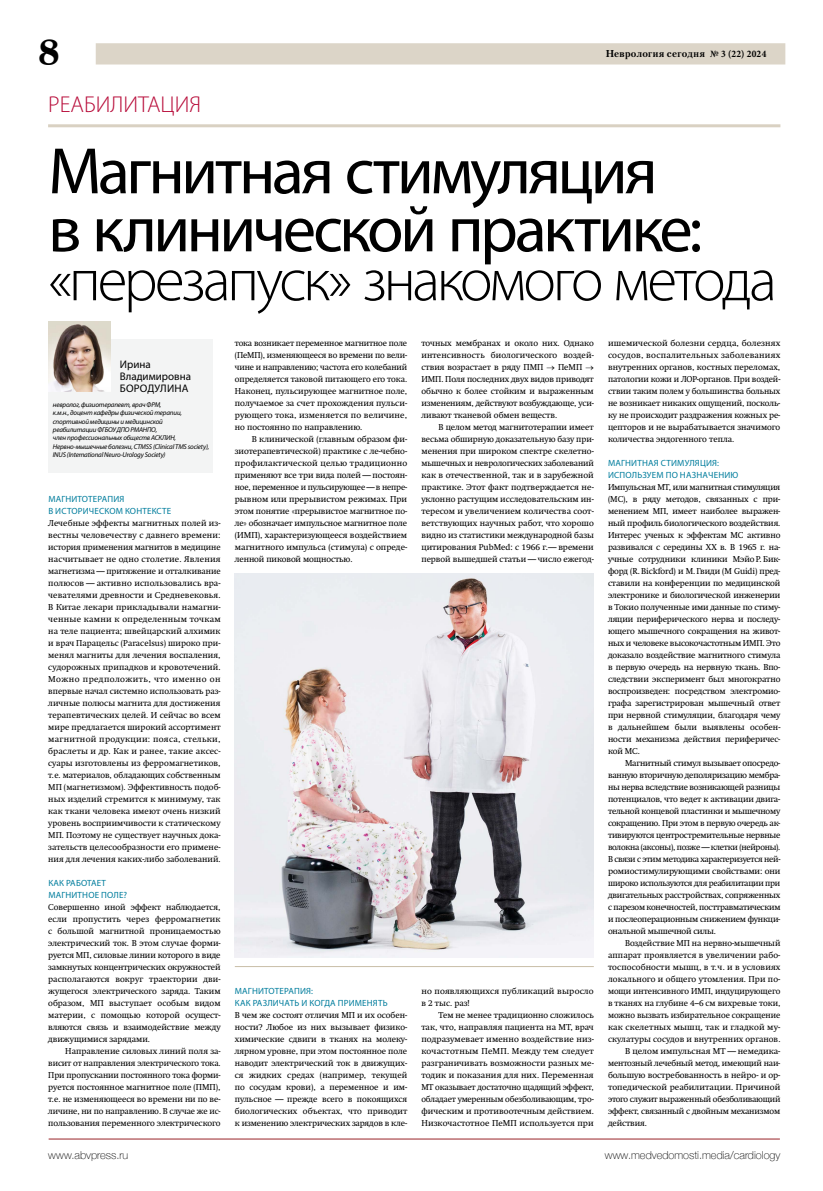
<style>
.page{position:relative;width:823px;height:1191px;background:#fff}
.page>*{position:absolute;margin:0;border:0;box-sizing:border-box;transform-origin:0 0}
.t1{font:66.1px/58px "Myriad Pro";letter-spacing:-.05em;color:#000}
.t2{font:300 61px "Myriad Pro";letter-spacing:-.05em;color:#000}
.t3{font:700 36.4px "Century Schlbk Cyrillic BT";color:#000}
.t4{font:300 23px "Myriad Pro";color:#b70a38}
.t5{font:100 11px "Helvetica Neue";color:#000}
.t6{font:11px/12px "Myriad Pro";color:#000}
.t7{font:700 10px "Petersburg C";letter-spacing:.03em;color:#000}
.t8{font:9px/12px "Myriad Pro";letter-spacing:.02em;color:#007d9d}
.t9{font:8.5px/12px "Swift C";color:#000;text-align:justify}
.t10{font:8.5px/12px "Swift C";letter-spacing:.02em;color:#000}
.t11{font:8.5px "Swift C";letter-spacing:-.025em;color:#000}
.t12{font:italic 7px/8.4px "Myriad Pro";letter-spacing:-.025em;color:#000}
.s1{font-family:"Minion Pro";font-stretch:condensed}
</style>
<div class="page">
<div style="left:96px;top:43px;width:688px;height:21px;background:#dcd5c8"></div>
<hr style="left:49px;top:1138px;width:730px;height:1px;background:#992327">
<hr style="left:48px;top:124px;width:732px;height:3px;background:#d9d1c2">
<div style="left:48px;top:339px;width:164px;height:134px;background:#f3f4f4"></div>
<img style="left:48px;top:322px;width:62px;height:69px">
<img style="left:235px;top:573px;width:358px;height:385px">
<hr style="left:235px;top:966px;width:358px;height:1px;background:#c9bea8">
<h3 class="t3" style="left:38px;top:29px;width:23px">8</h3>
<p class="t7" style="left:605px;top:48px;width:162px">Неврология сегодня <span class="s1">№ 3 (22) 2024</span></p>
<h3 class="t4" style="left:48px;top:90px;width:154px">РЕАБИЛИТАЦИЯ</h3>
<h1 class="t1" style="left:48px;top:141px;width:655px">Магнитная стимуляция в клинической практике:</h1>
<h2 class="t2" style="left:48px;top:243px;width:729px">«перезапуск» знакомого метода</h2>
<p class="t6" style="left:120px;top:358px;width:73px">Ирина<br>Владимировна<br>БОРОДУЛИНА</p>
<p class="t12" style="left:53px;top:400px;width:158px">невролог, физиотерапевт, врач ФРМ,<br>к.м.н., доцент кафедры физической терапии, спортивной медицины и медицинской<br>реабилитации ФГБОУ ДПО РМАНПО,<br>член профессиональных обществ АСКЛИН, Нервно-мышечные болезни, CTMSS (Clinical TMS society), INUS (International Neuro-Urology Society)</p>
<p class="t8" style="left:48px;top:492px;width:124px">МАГНИТОТЕРАПИЯ<br>В ИСТОРИЧЕСКОМ КОНТЕКСТЕ</p>
<p class="t9" style="left:48px;top:517px;width:174px">Лечебные эффекты магнитных полей из&shy;вестны человечеству с давнего времени: история применения магнитов в медицине насчитывает не одно столетие. Явления магнетизма — притяжение и отталкивание полюсов — активно использовались вра&shy;чевателями древности и Средневековья.<br>В Китае лекари прикладывали намагни&shy;ченные камни к определенным точкам на теле пациента; швейцарский алхимик и врач Парацельс (Paracelsus) широко при&shy;менял магниты для лечения воспаления, судорожных припадков и кровотечений.<br>Можно предположить, что именно он впервые начал системно использовать раз&shy;личные полюсы магнита для достижения терапевтических целей. И сейчас во всем мире предлагается широкий ассортимент магнитной продукции: пояса, стельки, браслеты и др. Как и ранее, такие аксес&shy;суары изготовлены из ферромагнетиков, т.е. материалов, обладающих собственным МП (магнетизмом). Эффективность подоб&shy;ных изделий стремится к минимуму, так как ткани человека имеют очень низкий уровень восприимчивости к статическому МП. Поэтому не существует научных дока&shy;зательств целесообразности его примене&shy;ния для лечения каких-либо заболеваний.</p>
<p class="t8" style="left:48px;top:876px;width:80px">КАК РАБОТАЕТ<br>МАГНИТНОЕ ПОЛЕ?</p>
<p class="t9" style="left:48px;top:901px;width:174px">Совершенно иной эффект наблюдается, если пропустить через ферромагнетик с большой магнитной проницаемостью электрический ток. В этом случае форми&shy;руется МП, силовые линии которого в виде замкнутых концентрических окружностей располагаются вокруг траектории дви&shy;жущегося электрического заряда. Таким образом, МП выступает особым видом материи, с помощью которой осущест&shy;вляются связь и взаимодействие между движущимися зарядами.</p>
<p class="t9" style="left:48px;top:1045px;width:174px;text-indent:17px">Направление силовых линий поля за&shy;висит от направления электрического тока.<br>При пропускании постоянного тока форми&shy;руется постоянное магнитное поле (ПМП), т.е. не изменяющееся во времени ни по ве&shy;личине, ни по направлению. В случае же ис&shy;пользования переменного электрического</p>
<p class="t9" style="left:235px;top:337px;width:174px">тока возникает переменное магнитное поле (ПеМП), изменяющееся во времени по вели&shy;чине и направлению; частота его колебаний определяется таковой питающего его тока.<br>Наконец, пульсирующее магнитное поле, получаемое за счет прохождения пульси&shy;рующего тока, изменяется по величине, но постоянно по направлению.</p>
<p class="t9" style="left:235px;top:433px;width:174px;text-indent:17px">В клинической (главным образом фи&shy;зиотерапевтической) практике с ле-чебно&shy;профилактической целью традиционно применяют все три вида полей — постоян&shy;ное, переменное и пульсирующее— в непре&shy;рывном или прерывистом режимах. При этом понятие «прерывистое магнитное по&shy;ле» обозначает импульсное магнитное поле (ИМП), характеризующееся воздействием магнитного импульса (стимула) с опреде&shy;ленной пиковой мощностью.</p>
<p class="t8" style="left:235px;top:984px;width:154px">МАГНИТОТЕРАПИЯ:<br>КАК РАЗЛИЧАТЬ И КОГДА ПРИМЕНЯТЬ</p>
<p class="t9" style="left:235px;top:1009px;width:174px">В чем же состоят отличия МП и их особен&shy;ности? Любое из них вызывает физико&shy;химические сдвиги в тканях на молеку&shy;лярном уровне, при этом постоянное поле наводит электрический ток в движущих&shy;ся жидких средах (например, текущей по сосудам крови), а переменное и им&shy;пульсное — прежде всего в покоящихся биологических объектах, что приводит к изменению электрических зарядов в кле-</p>
<p class="t9" style="left:421px;top:337px;width:174px">точных мембранах и около них. Однако интенсивность биологического воздей&shy;ствия возрастает в ряду ПМП → ПеМП → ИМП. Поля последних двух видов приводят обычно к более стойким и выраженным изменениям, действуют возбуждающе, уси&shy;ливают тканевой обмен веществ.</p>
<p class="t9" style="left:421px;top:421px;width:174px;text-indent:17px">В целом метод магнитотерапии имеет весьма обширную доказательную базу при&shy;менения при широком спектре скелетно&shy;мышечных и неврологических заболеваний как в отечественной, так и в зарубежной практике. Этот факт подтверждается не&shy;уклонно растущим исследовательским ин&shy;тересом и увеличением количества соот&shy;ветствующих научных работ, что хорошо видно из статистики международной базы цитирования PubMed: с 1966 г.— времени первой вышедшей статьи — число ежегод-</p>
<p class="t10" style="left:421px;top:985px;width:174px">но появляющихся публикаций выросло в 2 тыс. раз!</p>
<p class="t9" style="left:421px;top:1009px;width:174px;text-indent:17px">Тем не менее традиционно сложилось так, что, направляя пациента на МТ, врач подразумевает именно воздействие низ&shy;кочастотным ПеМП. Между тем следует разграничивать возможности разных ме&shy;тодик и показания для них. Переменная МТ оказывает достаточно щадящий эффект, обладает умеренным обезболивающим, тро&shy;фическим и противоотечным действием.<br>Низкочастотное ПеМП используется при</p>
<p class="t9" style="left:607px;top:337px;width:174px">ишемической болезни сердца, болезнях сосудов, воспалительных заболеваниях внутренних органов, костных переломах, патологии кожи и ЛОР-органов. При воздей&shy;ствии таким полем у большинства больных не возникает никаких ощущений, посколь&shy;ку не происходит раздражения кожных ре&shy;цепторов и не вырабатывается значимого количества эндогенного тепла.</p>
<p class="t8" style="left:607px;top:456px;width:132px">МАГНИТНАЯ СТИМУЛЯЦИЯ:<br>ИСПОЛЬЗУЕМ ПО НАЗНАЧЕНИЮ</p>
<p class="t9" style="left:607px;top:481px;width:174px">Импульсная МТ, или магнитная стимуляция (МС), в ряду методов, связанных с при&shy;менением МП, имеет наиболее выражен&shy;ный профиль биологического воздействия.<br>Интерес ученых к эффектам МС активно развивался с середины XX в. В 1965 г. на&shy;учные сотрудники клиники Мэйо Р. Бик&shy;форд (R. Bickford) и М. Гвиди (M Guidi) пред&shy;ставили на конференции по медицинской электронике и биологической инженерии в Токио полученные ими данные по стиму&shy;ляции периферического нерва и последу&shy;ющего мышечного сокращения на живот&shy;ных и человеке высокочастотным ИМП. Это доказало воздействие магнитного стимула в первую очередь на нервную ткань. Впо&shy;следствии эксперимент был многократно воспроизведен: посредством электромио&shy;графа зарегистрирован мышечный ответ при нервной стимуляции, благодаря чему в дальнейшем были выявлены особен&shy;ности механизма действия периферичес&shy;кой МС.</p>
<p class="t9" style="left:607px;top:757px;width:174px;text-indent:17px">Магнитный стимул вызывает опосредо&shy;ванную вторичную деполяризацию мембра&shy;ны нерва вследствие возникающей разницы потенциалов, что ведет к активации двига&shy;тельной концевой пластинки и мышечному сокращению. При этом в первую очередь ак&shy;тивируются центростремительные нервные волокна (аксоны), позже —клетки (нейроны).<br>В связи с этим методика характеризуется ней&shy;ромиостимулирующими свойствами: они широко используются для реабилитации при двигательных расстройствах, сопряженных с парезом конечностей, посттравматическим и послеоперационным снижением функци&shy;ональной мышечной силы.</p>
<p class="t9" style="left:624px;top:937px;width:157px">Воздействие МП на нервно-мышечный</p>
<p class="t9" style="left:607px;top:949px;width:174px">аппарат проявляется в увеличении рабо-</p>
<p class="t9" style="left:607px;top:961px;width:174px">тоспособности мышц, в т.ч. и в условиях</p>
<p class="t9" style="left:607px;top:973px;width:174px">локального и общего утомления. При по-</p>
<p class="t9" style="left:607px;top:985px;width:174px">мощи интенсивного ИМП, индуцирующего</p>
<p class="t9" style="left:607px;top:997px;width:174px">в тканях на глубине 4–6 см вихревые токи,</p>
<p class="t9" style="left:607px;top:1009px;width:174px">можно вызвать избирательное сокращение</p>
<p class="t10" style="left:607px;top:1021px;width:174px">как скелетных мышц, так и гладкой му-</p>
<p class="t9" style="left:607px;top:1033px;width:174px">скулатуры сосудов и внутренних органов.</p>
<p class="t9" style="left:624px;top:1045px;width:157px">В целом импульсная МТ — немедика-</p>
<p class="t9" style="left:607px;top:1057px;width:174px">ментозный лечебный метод, имеющий наи-</p>
<p class="t9" style="left:607px;top:1069px;width:174px">большую востребованность в нейро- и ор-</p>
<p class="t9" style="left:607px;top:1081px;width:174px">топедической реабилитации. Причиной</p>
<p class="t11" style="left:607px;top:1094px;width:174px">этого служит выраженный обезболивающий</p>
<p class="t9" style="left:607px;top:1105px;width:174px">эффект, связанный с двойным механизмом</p>
<p class="t9" style="left:607px;top:1117px;width:40px">действия.</p>
<p class="t5" style="left:48px;top:1146px;width:82px">www.abvpress.ru</p>
<p class="t5" style="left:604px;top:1146px;width:177px">www.medvedomosti.media/cardiology</p>
</div>
